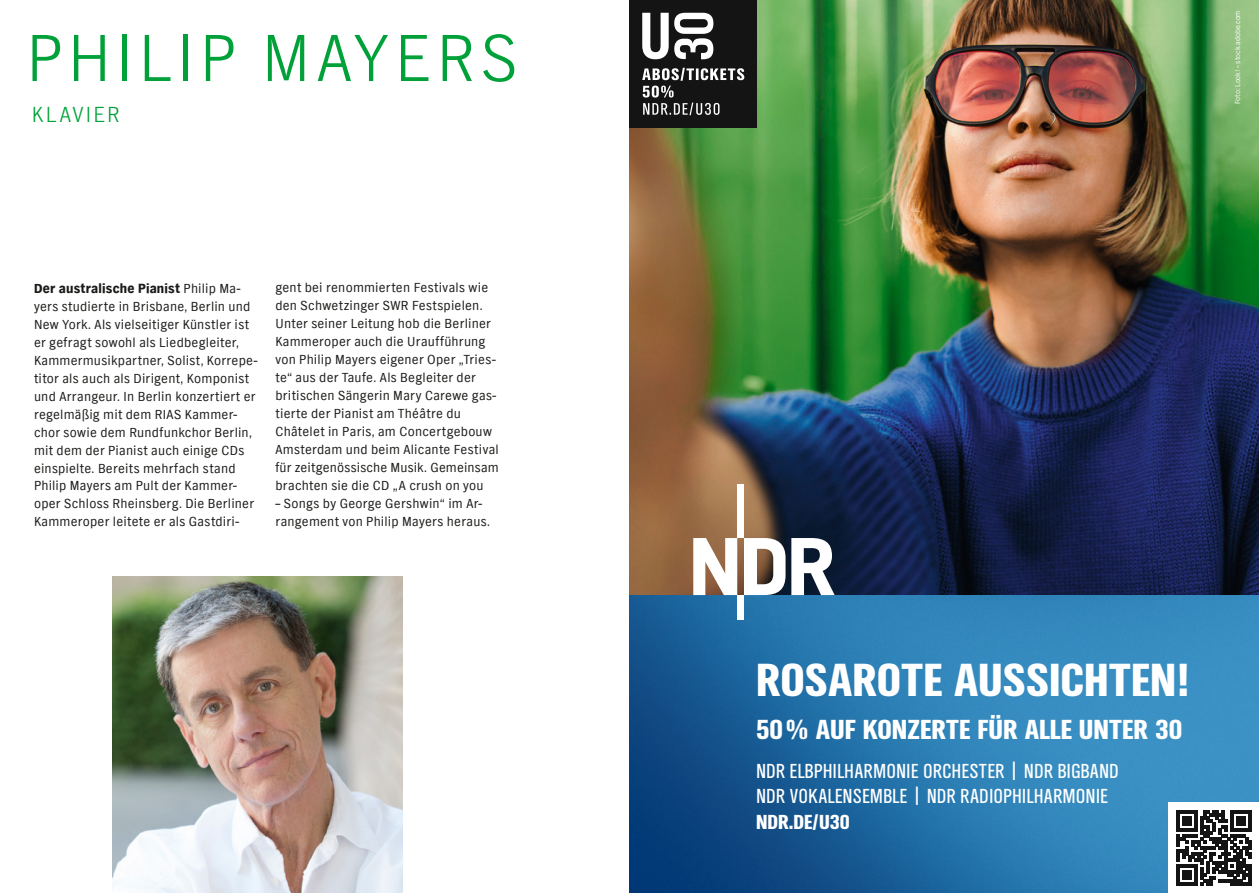
<style>
.page{position:relative;width:1259px;height:893px;background:#fff}
.page>*{position:absolute;margin:0;border:0;box-sizing:border-box;transform-origin:0 0}
.t1{font:300 69px "NDR Sans";letter-spacing:.09em;color:#00a139}
.t2{font:900 48px "NDR Sans Cond";color:#fff}
.t3{font:900 28.5px "NDR Sans Cond";color:#fff}
.t4{font:300 22.5px "NDR Sans";letter-spacing:.105em;color:#00a139}
.t5{font:21px/25.5px "NDR Sans Cond";color:#fff}
.t6{font:900 21px "NDR Sans Cond";color:#fff}
.t7{font:13.5px/18px "NDR Sans";letter-spacing:.02em;color:#1a1a18}
.t8{font:7.5px "NDR Sans";color:#fff}
.s1{font-weight:900}
</style>
<div class="page">
<img style="left:629px;top:0;width:630px;height:893px">
<svg style="left:791px;top:538px;width:43px;height:57px"></svg>
<div style="left:737px;top:484px;width:7px;height:54px;background:#fff"></div>
<svg style="left:744px;top:538px;width:41px;height:57px"></svg>
<svg style="left:693px;top:538px;width:44px;height:57px"></svg>
<div style="left:737px;top:595px;width:7px;height:24px;background:#fff"></div>
<div style="left:629px;top:0;width:128px;height:128px;background:#141415"></div>
<svg style="left:642px;top:13px;width:26px;height:46px"></svg>
<svg style="left:674px;top:13px;width:39px;height:46px"></svg>
<svg style="left:642px;top:68px;width:102px;height:47px"></svg>
<div style="left:1168px;top:802px;width:91px;height:91px;background:#fff"></div>
<svg style="left:1176px;top:810px;width:75px;height:75px"></svg>
<img style="left:113px;top:576px;width:289px;height:317px">
<h1 class="t1" style="left:26px;top:15px;width:492px">PHILIP MAYERS</h1>
<h3 class="t4" style="left:32px;top:100px;width:89px">KLAVIER</h3>
<p class="t7" style="left:34px;top:278px;width:225px"><span class="s1">Der australische Pianist</span> Philip Ma&shy;yers studierte in Brisbane, Berlin und New York. Als vielseitiger Künstler ist er gefragt sowohl als Liedbegleiter, Kammermusikpartner, Solist, Korrepe&shy;titor als auch als Dirigent, Komponist und Arrangeur. In Berlin konzertiert er regelmäßig mit dem RIAS Kammer&shy;chor sowie dem Rundfunkchor Berlin, mit dem der Pianist auch einige CDs einspielte. Bereits mehrfach stand Philip Mayers am Pult der Kammer&shy;oper Schloss Rheinsberg. Die Berliner Kammeroper leitete er als Gastdiri-</p>
<p class="t7" style="left:275px;top:278px;width:225px">gent bei renommierten Festivals wie den Schwetzinger SWR Festspielen.<br>Unter seiner Leitung hob die Berliner Kammeroper auch die Uraufführung von Philip Mayers eigener Oper „Tries&shy;te“ aus der Taufe. Als Begleiter der britischen Sängerin Mary Carewe gas&shy;tierte der Pianist am Théâtre du Châtelet in Paris, am Concertgebouw Amsterdam und beim Alicante Festival für zeitgenössische Musik. Gemeinsam brachten sie die CD „A crush on you</p>
<p class="t7" style="left:275px;top:494px;width:216px">– Songs by George Gershwin“ im Ar&shy;rangement von Philip Mayers heraus.</p>
<p class="t8" style="left:1232px;top:104px;width:95px;rotate:-90deg">Foto: Look! – stock.adobe.com</p>
<h2 class="t2" style="left:756px;top:649px;width:434px">ROSAROTE AUSSICHTEN!</h2>
<h3 class="t3" style="left:756px;top:711px;width:428px">50% AUF KONZERTE FÜR ALLE UNTER 30</h3>
<h3 class="t5" style="left:756px;top:758px;width:364px">NDR ELBPHILHARMONIE ORCHESTER | NDR BIGBAND<br>NDR VOKALENSEMBLE | NDR RADIOPHILHARMONIE</h3>
<h3 class="t6" style="left:756px;top:808px;width:95px">NDR.DE/U30</h3>
</div>
